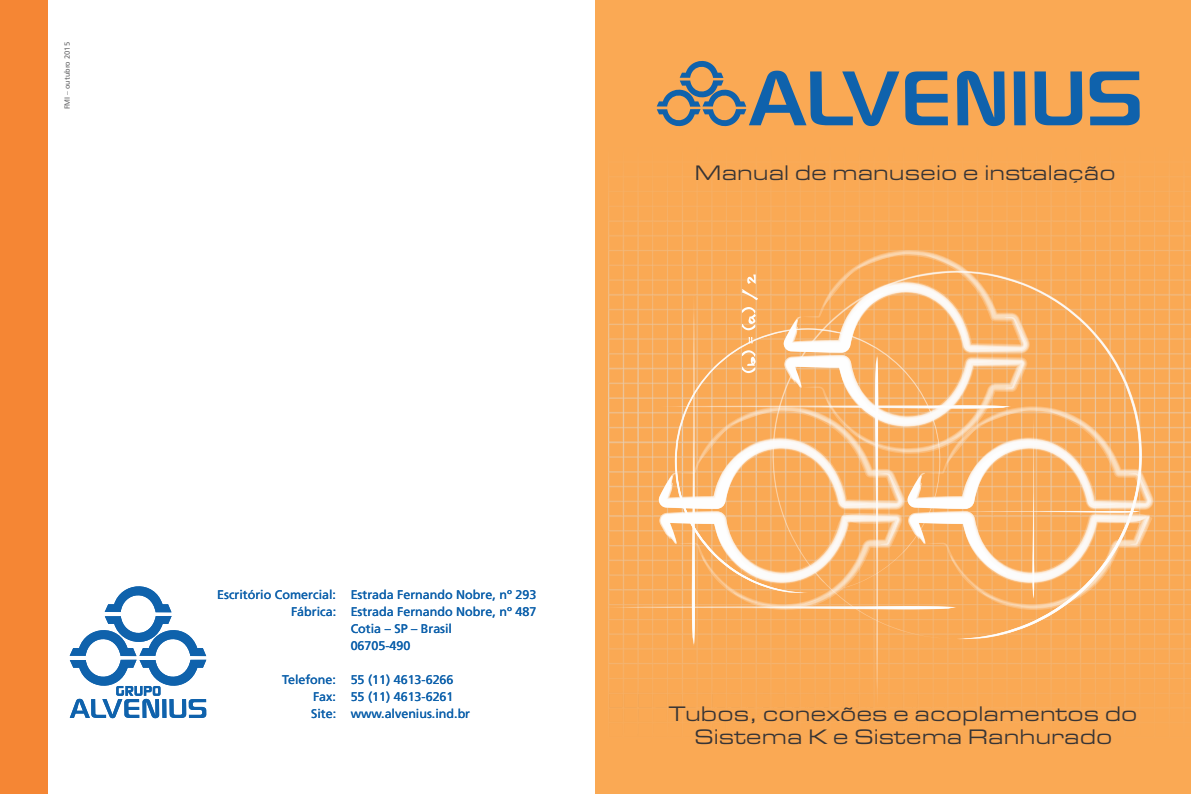
<style>
.page{position:relative;width:1191px;height:794px;background:#fff}
.page>*{position:absolute;margin:0;border:0;box-sizing:border-box;transform-origin:0 0}
.t1{font:21.8px/23.5px "Eurostile Extended";color:#373435;text-align:center}
.t2{font:12.5px/17px "Frutiger 55 Roman";color:#0f62ac}
.t3{font:7.5px "Humanist 777 BT Roman B";color:#606062}
</style>
<div class="page">
<div style="left:0;top:0;width:48px;height:794px;background:#f58634"></div>
<svg style="left:70px;top:586px;width:136px;height:132px"></svg>
<div style="left:595px;top:0;width:596px;height:794px;background:#faa954"></div>
<svg style="left:656px;top:60px;width:483px;height:67px"></svg>
<img style="left:608px;top:176px;width:583px;height:533px">
<svg style="left:608px;top:250px;width:545px;height:456px"></svg>
<p class="t3" style="left:64px;top:109px;width:69px;rotate:-90deg">FMI – outubro 2015</p>
<h1 class="t1" style="left:694px;top:161px;width:422px">Manual de manuseio e instalação</h1>
<p class="t2" style="left:217px;top:587px;width:320px">Escritório Comercial: Estrada Fernando Nobre, nº 293</p>
<p class="t2" style="left:291px;top:604px;width:247px">Fábrica: Estrada Fernando Nobre, nº 487</p>
<p class="t2" style="left:351px;top:621px;width:103px">Cotia – SP – Brasil</p>
<p class="t2" style="left:351px;top:638px;width:61px">06705-490</p>
<p class="t2" style="left:311px;top:672px;width:160px;text-indent:-29px">Telefone: 55 (11) 4613-6266<br>Fax: 55 (11) 4613-6261<br>Site: www.alvenius.ind.br</p>
<h1 class="t1" style="left:669px;top:702px;width:470px">Tubos, conexões e acoplamentos do<br>Sistema K e Sistema Ranhurado</h1>
</div>
